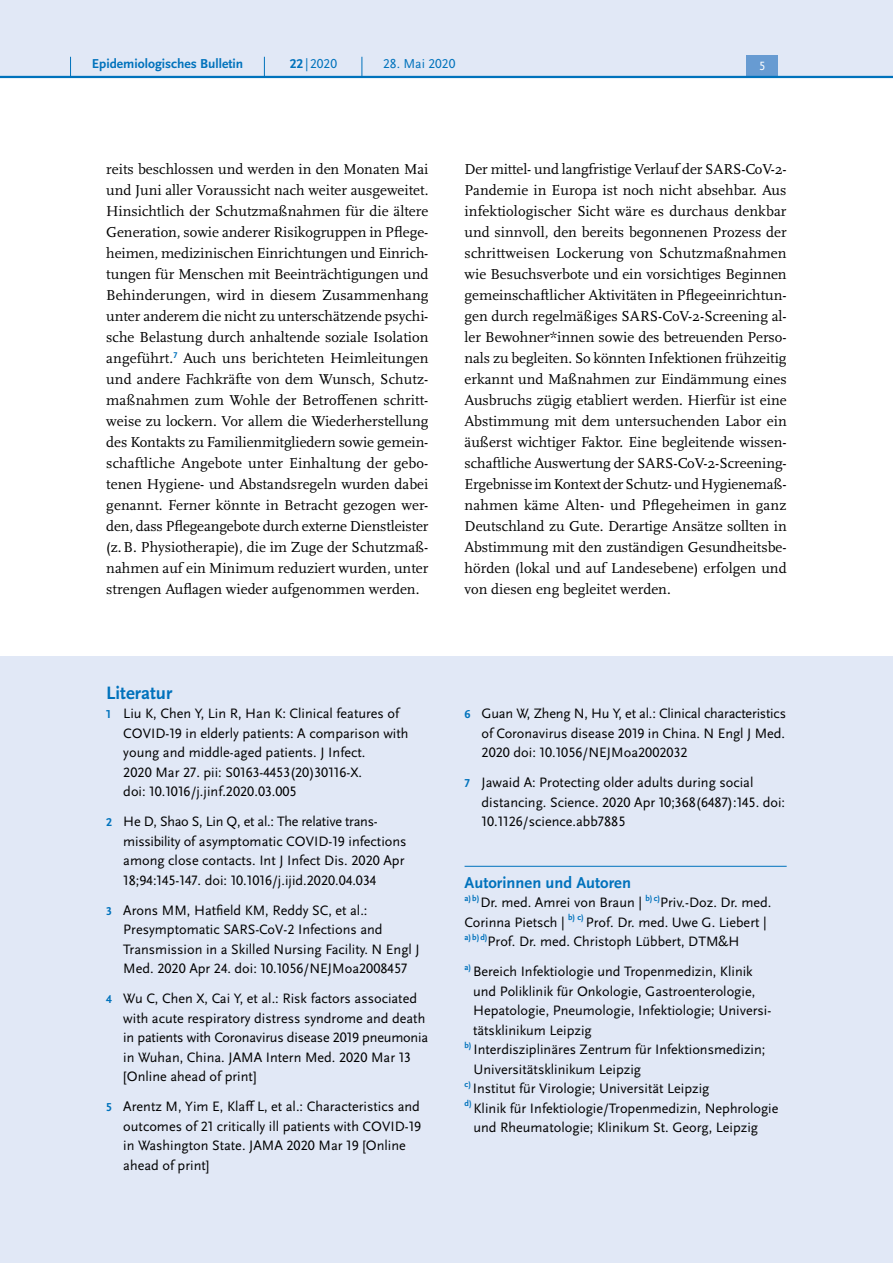
<style>
.page{position:relative;width:893px;height:1263px;background:#fff}
.page>*{position:absolute;margin:0;border:0;box-sizing:border-box;transform-origin:0 0}
.H3_-_über_alle_Spalt{font:700 18.75px "Scala Sans Pro";color:#0072bc}
.H4_-_Anhang_allerers{font:700 16.5px "Scala Sans Pro";color:#0072bc}
.P_-_Fließtext{font:15px/21px "Scala Pro";color:#000;text-align:justify}
.P_-_Anhang{font:14.25px/19.5px "Scala Sans Pro";color:#000}
.t1{font:700 13.5px "Scala Sans Pro";color:#0072bc}
.t2{font:13.5px "Scala Sans Pro";color:#0072bc}
.t3{font:12.45px "Scala Sans Pro";color:#fff}
.s1{font-weight:700}
.s2{font-weight:700;font-size:12px;color:#0072bc}
</style>
<div class="page">
<div style="left:0;top:657px;width:893px;height:606px;background:#e1e8f6"></div>
<hr style="left:465px;top:866px;width:322px;height:1px;background:#0072bc">
<div style="left:0;top:0;width:893px;height:77px;background:#e1e8f6"></div>
<div style="left:746px;top:55px;width:32px;height:21px;background:#679bd2"></div>
<hr style="left:0;top:76px;width:893px;height:2px;background:#0072bc">
<svg style="left:70px;top:57px;width:1px;height:19px"></svg>
<svg style="left:264px;top:57px;width:1px;height:19px"></svg>
<svg style="left:362px;top:57px;width:1px;height:19px"></svg>
<p class="t1" style="left:92px;top:55px;width:153px">Epidemiologisches Bulletin</p>
<p class="t2" style="left:290px;top:55px;width:49px"><span class="s1">22</span>|2020</p>
<p class="t2" style="left:383px;top:55px;width:74px">28. Mai 2020</p>
<p class="t3" style="left:759px;top:59px;width:8px">5</p>
<p class="P_-_Fließtext" style="left:106px;top:158px;width:324px">reits beschlossen und werden in den Monaten Mai und Juni aller Voraussicht nach weiter ausgeweitet.<br>Hinsichtlich der Schutzmaßnahmen für die ältere Generation, sowie anderer Risikogruppen in Pflege&shy;heimen, medizinischen Einrichtungen und Einrich&shy;tungen für Menschen mit Beeinträchtigungen und Behinderungen, wird in diesem Zusammenhang unter anderem die nicht zu unterschätzende psychi&shy;sche Belastung durch anhaltende soziale Isolation angeführt.<sup>7</sup> Auch uns berichteten Heimleitungen und andere Fachkräfte von dem Wunsch, Schutz&shy;maßnahmen zum Wohle der Betroffenen schritt&shy;weise zu lockern. Vor allem die Wiederherstellung des Kontakts zu Familienmitgliedern sowie gemein&shy;schaftliche Angebote unter Einhaltung der gebo&shy;tenen Hygiene- und Abstandsregeln wurden dabei genannt. Ferner könnte in Betracht gezogen wer&shy;den, dass Pflegeangebote durch externe Dienstleister (z.B. Physiotherapie), die im Zuge der Schutzmaß&shy;nahmen auf ein Minimum reduziert wurden, unter strengen Auflagen wieder aufgenommen werden.</p>
<p class="P_-_Fließtext" style="left:465px;top:158px;width:324px">Der mittel- und langfristige Verlauf der SARS-CoV-2- Pandemie in Europa ist noch nicht absehbar. Aus infektiologischer Sicht wäre es durchaus denkbar und sinnvoll, den bereits begonnenen Prozess der schrittweisen Lockerung von Schutzmaßnahmen wie Besuchsverbote und ein vorsichtiges Beginnen gemeinschaftlicher Aktivitäten in Pflegeeinrichtun&shy;gen durch regelmäßiges SARS-CoV-2-Screening al&shy;ler Bewohner*innen sowie des betreuenden Perso&shy;nals zu begleiten. So könnten Infektionen frühzeitig erkannt und Maßnahmen zur Eindämmung eines Ausbruchs zügig etabliert werden. Hierfür ist eine Abstimmung mit dem untersuchenden Labor ein äußerst wichtiger Faktor. Eine begleitende wissen&shy;schaftliche Auswertung der SARS-CoV-2-Screening-Ergebnisse im Kontext der Schutz- und Hygienemaß&shy;nahmen käme Alten- und Pflegeheimen in ganz Deutschland zu Gute. Derartige Ansätze sollten in Abstimmung mit den zuständigen Gesundheitsbe&shy;hörden (lokal und auf Landesebene) erfolgen und von diesen eng begleitet werden.</p>
<h3 class="H3_-_über_alle_Spalt" style="left:106px;top:681px;width:68px">Literatur</h3>
<p class="P_-_Anhang" style="left:123px;top:704px;width:287px;text-indent:-17px"><span class="s2">1</span> Liu K, Chen Y, Lin R, Han K: Clinical features of COVID-19 in elderly patients: A comparison with young and middle-aged patients. J Infect.<br>2020 Mar 27. pii: S0163-4453(20)30116-X.<br>doi: 10.1016/j.jinf.2020.03.005</p>
<p class="P_-_Anhang" style="left:123px;top:812px;width:285px;text-indent:-17px"><span class="s2">2</span> He D, Shao S, Lin Q, et al.: The relative trans&shy;missibility of asymptomatic COVID-19 infections among close contacts. Int J Infect Dis. 2020 Apr 18;94:145-147. doi: 10.1016/j.ijid.2020.04.034</p>
<p class="P_-_Anhang" style="left:123px;top:900px;width:298px;text-indent:-17px"><span class="s2">3</span> Arons MM, Hatfield KM, Reddy SC, et al.:<br>Presymptomatic SARS-CoV-2 Infections and Transmission in a Skilled Nursing Facility. N Engl J Med. 2020 Apr 24. doi: 10.1056/NEJMoa2008457</p>
<p class="P_-_Anhang" style="left:123px;top:989px;width:306px;text-indent:-17px"><span class="s2">4</span> Wu C, Chen X, Cai Y, et al.: Risk factors associated with acute respiratory distress syndrome and death in patients with Coronavirus disease 2019 pneumonia in Wuhan, China. JAMA Intern Med. 2020 Mar 13 [Online ahead of print]</p>
<p class="P_-_Anhang" style="left:123px;top:1097px;width:300px;text-indent:-17px"><span class="s2">5</span> Arentz M, Yim E, Klaff L, et al.: Characteristics and outcomes of 21 critically ill patients with COVID-19 in Washington State. JAMA 2020 Mar 19 [Online ahead of print]</p>
<p class="P_-_Anhang" style="left:482px;top:704px;width:306px;text-align:justify;text-indent:-17px"><span class="s2">6</span> Guan W, Zheng N, Hu Y, et al.: Clinical characteristics of Coronavirus disease 2019 in China. N Engl J Med.<br>2020 doi: 10.1056/NEJMoa2002032</p>
<p class="P_-_Anhang" style="left:482px;top:773px;width:305px;text-indent:-17px"><span class="s2">7</span> Jawaid A: Protecting older adults during social distancing. Science. 2020 Apr 10;368(6487):145. doi:<br>10.1126/science.abb7885</p>
<h4 class="H4_-_Anhang_allerers" style="left:465px;top:872px;width:168px">Autorinnen und Autoren</h4>
<p class="P_-_Anhang" style="left:465px;top:893px;width:308px"><sup>a)b)</sup>Dr. med. Amrei von Braun | <sup>b)</sup> <sup>c)</sup>Priv.-Doz. Dr. med.<br>Corinna Pietsch | <sup>b)</sup> <sup>c)</sup> Prof. Dr. med. Uwe G. Liebert | <sup>a)b)d)</sup>Prof. Dr. med. Christoph Lübbert, DTM&amp;H</p>
<p class="P_-_Anhang" style="left:473px;top:962px;width:300px;text-indent:-8px"><sup>a)</sup> Bereich Infektiologie und Tropenmedizin, Klinik und Poliklinik für Onkologie, Gastroenterologie, Hepatologie, Pneumologie, Infektiologie; Universi&shy;tätsklinikum Leipzig</p>
<p class="P_-_Anhang" style="left:473px;top:1040px;width:294px;text-indent:-9px"><sup>b)</sup> Interdisziplinäres Zentrum für Infektionsmedizin;<br>Universitätsklinikum Leipzig</p>
<p class="P_-_Anhang" style="left:465px;top:1079px;width:246px"><sup>c)</sup> Institut für Virologie; Universität Leipzig</p>
<p class="P_-_Anhang" style="left:473px;top:1098px;width:306px;text-indent:-9px"><sup>d)</sup> Klinik für Infektiologie/Tropenmedizin, Nephrologie und Rheumatologie; Klinikum St. Georg, Leipzig</p>
</div>
